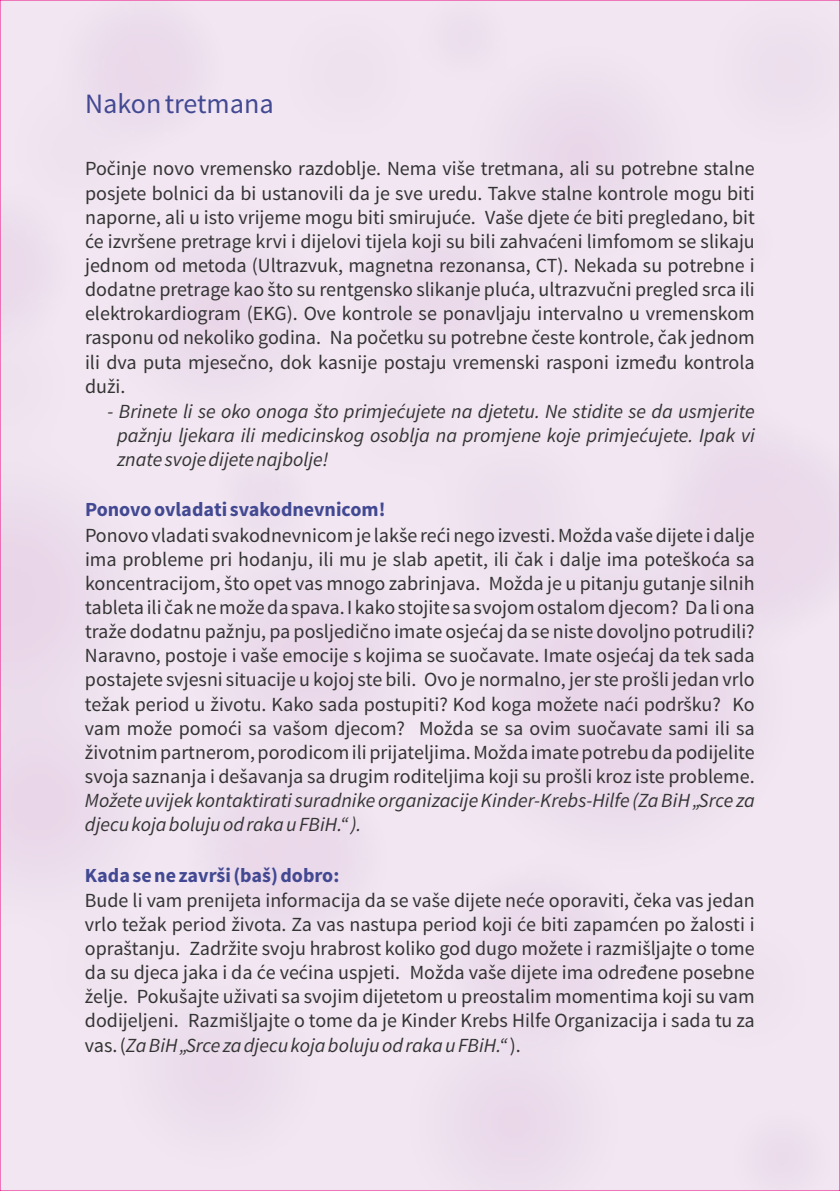
<style>
.page{position:relative;width:840px;height:1191px;background:#fff}
.page>*{position:absolute;margin:0;border:0;box-sizing:border-box;transform-origin:0 0}
.t1{font:28px "Source Sans Pro";color:#424992}
.t2{font:20px/24.2px "Source Sans Pro";color:#343434;text-align:justify}
.t3{font:italic 20px/24.2px "Source Sans Pro";color:#343434;text-align:justify}
.t4{font:700 20px "Source Sans Pro";color:#424992}
.s1{font-style:italic}
</style>
<div class="page">
<h1 class="t1" style="left:85px;top:92px;width:190px">Nakon tretmana</h1>
<p class="t2" style="left:85px;top:158px;width:671px">Počinje novo vremensko razdoblje. Nema više tretmana, ali su potrebne stalne posjete bolnici da bi ustanovili da je sve uredu. Takve stalne kontrole mogu biti naporne, ali u isto vrijeme mogu biti smirujuće. Vaše djete će biti pregledano, bit će izvršene pretrage krvi i dijelovi tijela koji su bili zahvaćeni limfomom se slikaju jednom od metoda (Ultrazvuk, magnetna rezonansa, CT). Nekada su potrebne i dodatne pretrage kao što su rentgensko slikanje pluća, ultrazvučni pregled srca ili elektrokardiogram (EKG). Ove kontrole se ponavljaju intervalno u vremenskom rasponu od nekoliko godina. Na početku su potrebne česte kontrole, čak jednom ili dva puta mjesečno, dok kasnije postaju vremenski rasponi između kontrola duži.</p>
<p class="t3" style="left:117px;top:401px;width:639px;text-indent:-10px">- Brinete li se oko onoga što primjećujete na djetetu. Ne stidite se da usmjerite pažnju ljekara ili medicinskog osoblja na promjene koje primjećujete. Ipak vi znate svoje dijete najbolje!</p>
<p class="t4" style="left:85px;top:501px;width:302px">Ponovo ovladati svakodnevnicom!</p>
<p class="t2" style="left:85px;top:524px;width:671px">Ponovo vladati svakodnevnicom je lakše reći nego izvesti.Možda vaše dijete i dalje ima probleme pri hodanju, ili mu je slab apetit, ili čak i dalje ima poteškoća sa koncentracijom, što opet vas mnogo zabrinjava. Možda je u pitanju gutanje silnih tableta ili čak ne može da spava.I kako stojite sa svojom ostalom djecom? Da li ona traže dodatnu pažnju, pa posljedično imate osjećaj da se niste dovoljno potrudili?<br>Naravno, postoje i vaše emocije s kojima se suočavate. Imate osjećaj da tek sada postajete svjesni situacije u kojoj ste bili. Ovo je normalno, jer ste prošli jedan vrlo težak period u životu. Kako sada postupiti? Kod koga možete naći podršku? Ko vam može pomoći sa vašom djecom? Možda se sa ovim suočavate sami ili sa životnim partnerom, porodicom ili prijateljima.Možda imate potrebu da podijelite svoja saznanja i dešavanja sa drugim roditeljima koji su prošli kroz iste probleme.</p>
<p class="t3" style="left:85px;top:790px;width:671px">Možete uvijek kontaktirati suradnike organizacije Kinder-Krebs-Hilfe (Za BiH „Srce za djecu koja boluju od raka u FBiH.“ ).</p>
<p class="t4" style="left:85px;top:866px;width:256px">Kada se ne završi (baš) dobro:</p>
<p class="t2" style="left:85px;top:889px;width:671px">Bude li vam prenijeta informacija da se vaše dijete neće oporaviti, čeka vas jedan vrlo težak period života. Za vas nastupa period koji će biti zapamćen po žalosti i opraštanju. Zadržite svoju hrabrost koliko god dugo možete i razmišljajte o tome da su djeca jaka i da će većina uspjeti. Možda vaše dijete ima određene posebne želje. Pokušajte uživati sa svojim dijetetom u preostalim momentima koji su vam dodijeljeni. Razmišljajte o tome da je Kinder Krebs Hilfe Organizacija i sada tu za vas. (<span class="s1">Za BiH „Srce za djecu koja boluju od raka u FBiH.“</span> ).</p>
</div>
